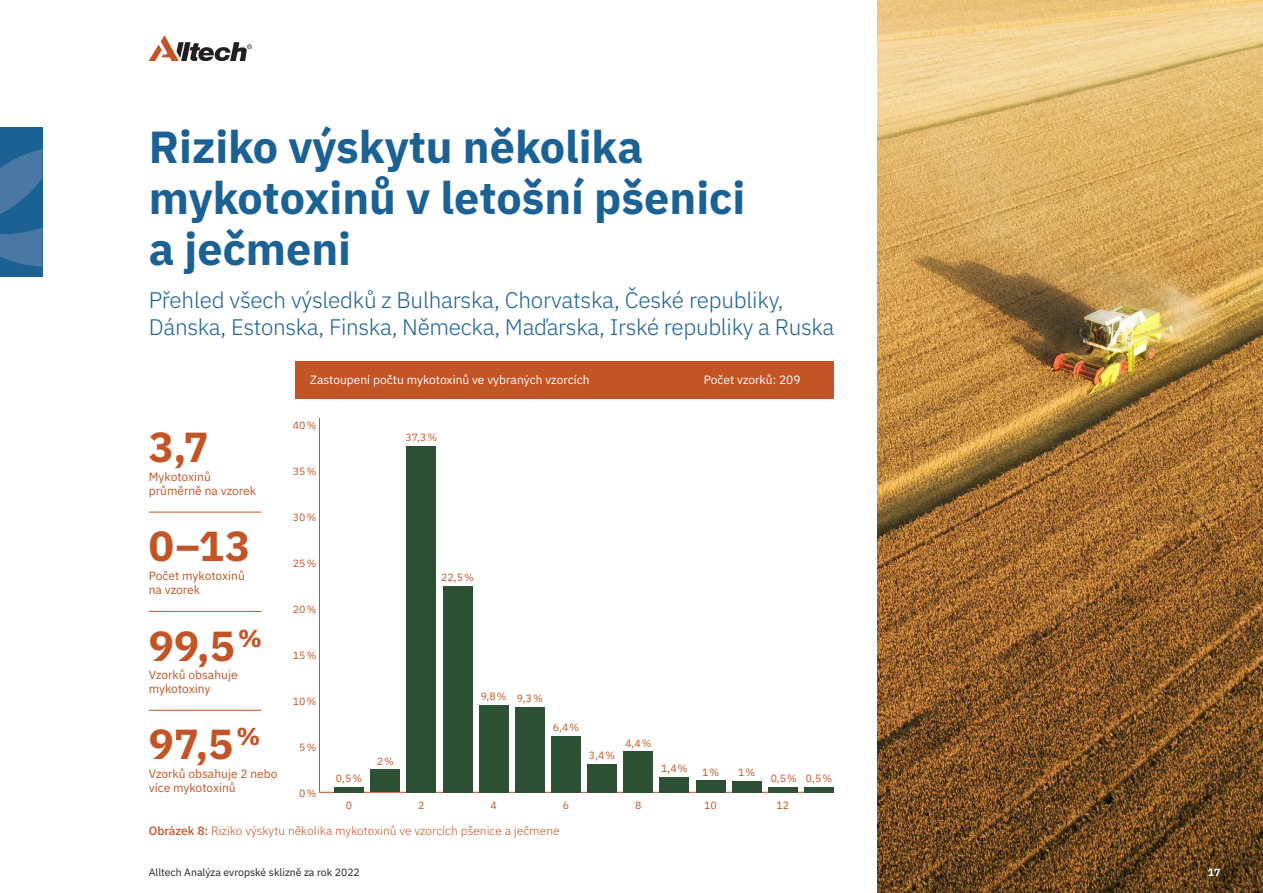
<style>
.page{position:relative;width:1263px;height:893px;background:#fff}
.page>*{position:absolute;margin:0;border:0;box-sizing:border-box;transform-origin:0 0}
.t1{font:700 45px/51px "IBM Plex Sans";color:#1b6194}
.t2{font:700 42px "IBM Plex Sans";color:#c25426}
.t3{font:300 22.5px/27px "IBM Plex Sans";letter-spacing:-.015em;color:#1b6194}
.t4{font:12px/14.4px "IBM Plex Sans";color:#c25426}
.t5{font:300 12px "IBM Plex Sans";color:#c25426}
.t6{font:12px "IBM Plex Sans";color:#fff}
.t7{font:10.5px "IBM Plex Sans";color:#c25426}
.t8{font:10.5px "IBM Plex Sans";color:#231f20}
.t9{font:700 10.5px "IBM Plex Sans";color:#fff}
.s1{font-weight:500}
</style>
<div class="page">
<img style="left:878px;top:0;width:385px;height:893px">
<div style="left:0;top:128px;width:43px;height:149px;background:#1b6194"></div>
<svg style="left:0;top:149px;width:43px;height:118px"></svg>
<hr style="left:149px;top:512px;width:112px;height:1px;background:#c25426">
<hr style="left:149px;top:611px;width:112px;height:1px;background:#c25426">
<hr style="left:149px;top:710px;width:112px;height:1px;background:#c25426">
<div style="left:295px;top:361px;width:539px;height:38px;background:#c25426"></div>
<svg style="left:319px;top:418px;width:515px;height:375px"></svg>
<div style="left:334px;top:787px;width:30px;height:5px;background:#2d5035"></div>
<div style="left:370px;top:769px;width:30px;height:23px;background:#2d5035"></div>
<div style="left:406px;top:446px;width:30px;height:346px;background:#2d5035"></div>
<div style="left:443px;top:586px;width:29px;height:206px;background:#2d5035"></div>
<div style="left:479px;top:705px;width:30px;height:87px;background:#2d5035"></div>
<div style="left:515px;top:707px;width:30px;height:85px;background:#2d5035"></div>
<div style="left:551px;top:736px;width:30px;height:56px;background:#2d5035"></div>
<div style="left:587px;top:764px;width:30px;height:28px;background:#2d5035"></div>
<div style="left:623px;top:751px;width:30px;height:41px;background:#2d5035"></div>
<div style="left:659px;top:777px;width:30px;height:15px;background:#2d5035"></div>
<div style="left:732px;top:781px;width:30px;height:11px;background:#2d5035"></div>
<div style="left:696px;top:780px;width:29px;height:12px;background:#2d5035"></div>
<div style="left:768px;top:787px;width:30px;height:5px;background:#2d5035"></div>
<div style="left:804px;top:787px;width:30px;height:5px;background:#2d5035"></div>
<svg style="left:149px;top:35px;width:103px;height:26px"></svg>
<h1 class="t1" style="left:149px;top:117px;width:598px">Riziko výskytu několika mykotoxinů v letošní pšenici a ječmeni</h1>
<p class="t3" style="left:149px;top:284px;width:687px">Přehled všech výsledků z Bulharska, Chorvatska, České republiky,<br>Dánska, Estonska, Finska, Německa, Maďarska, Irské republiky a Ruska</p>
<p class="t6" style="left:310px;top:370px;width:281px">Zastoupení počtu mykotoxinů ve vybraných vzorcích</p>
<p class="t6" style="left:704px;top:370px;width:98px">Počet vzorků: 209</p>
<h2 class="t2" style="left:149px;top:413px;width:61px">3,7</h2>
<p class="t4" style="left:149px;top:468px;width:109px">Mykotoxinů průměrně na vzorek</p>
<h2 class="t2" style="left:149px;top:513px;width:103px">0–13</h2>
<p class="t4" style="left:149px;top:567px;width:98px">Počet mykotoxinů na vzorek</p>
<h2 class="t2" style="left:149px;top:612px;width:115px">99,5<sup>%</sup></h2>
<p class="t4" style="left:149px;top:666px;width:90px">Vzorků obsahuje mykotoxiny</p>
<h2 class="t2" style="left:149px;top:711px;width:113px">97,5<sup>%</sup></h2>
<p class="t4" style="left:149px;top:765px;width:130px">Vzorků obsahuje 2 nebo více mykotoxinů</p>
<p class="t7" style="left:293px;top:417px;width:25px">40%</p>
<p class="t7" style="left:293px;top:463px;width:25px">35%</p>
<p class="t7" style="left:293px;top:509px;width:25px">30%</p>
<p class="t7" style="left:293px;top:555px;width:25px">25%</p>
<p class="t7" style="left:293px;top:601px;width:25px">20%</p>
<p class="t7" style="left:293px;top:647px;width:25px">15%</p>
<p class="t7" style="left:293px;top:693px;width:25px">10%</p>
<p class="t7" style="left:299px;top:739px;width:19px">5%</p>
<p class="t7" style="left:299px;top:785px;width:19px">0%</p>
<p class="t7" style="left:405px;top:429px;width:33px">37,3%</p>
<p class="t7" style="left:336px;top:770px;width:28px">0,5%</p>
<p class="t7" style="left:377px;top:753px;width:19px">2%</p>
<p class="t7" style="left:441px;top:569px;width:34px">22,5%</p>
<p class="t7" style="left:481px;top:690px;width:64px">9,8% 9,3%</p>
<p class="t7" style="left:553px;top:720px;width:28px">6,4%</p>
<p class="t7" style="left:589px;top:748px;width:28px">3,4%</p>
<p class="t7" style="left:625px;top:735px;width:28px">4,4%</p>
<p class="t7" style="left:661px;top:760px;width:28px">1,4%</p>
<p class="t7" style="left:702px;top:764px;width:19px">1%</p>
<p class="t7" style="left:738px;top:764px;width:19px">1%</p>
<p class="t7" style="left:771px;top:770px;width:63px">0,5% 0,5%</p>
<p class="t7" style="left:346px;top:797px;width:8px">0</p>
<p class="t7" style="left:418px;top:797px;width:8px">2</p>
<p class="t7" style="left:491px;top:797px;width:8px">4</p>
<p class="t7" style="left:563px;top:797px;width:8px">6</p>
<p class="t7" style="left:635px;top:797px;width:8px">8</p>
<p class="t7" style="left:704px;top:797px;width:14px">10</p>
<p class="t7" style="left:776px;top:797px;width:14px">12</p>
<p class="t5" style="left:149px;top:821px;width:412px"><span class="s1">Obrázek 8:</span> Riziko výskytu několika mykotoxinů ve vzorcích pšenice a ječmene</p>
<p class="t8" style="left:149px;top:864px;width:213px">Alltech Analýza evropské sklizně za rok 2022</p>
<p class="t9" style="left:1208px;top:864px;width:14px">17</p>
</div>
